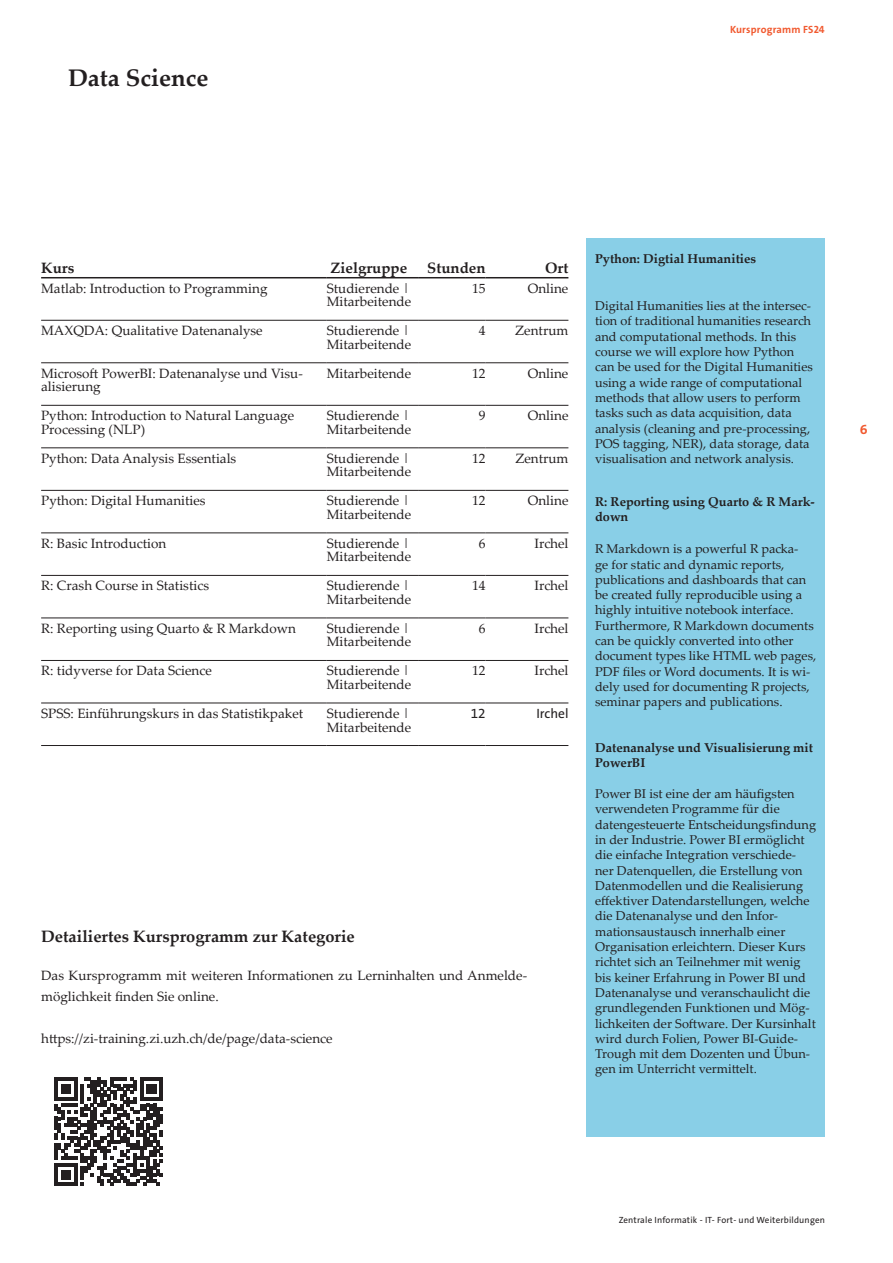
<style>
.page{position:relative;width:893px;height:1263px;background:#fff}
.page>*{position:absolute;margin:0;border:0;box-sizing:border-box;transform-origin:0 0}
.t1{font:700 24px "Palatino Linotype";color:#231f20}
.t2{font:700 16.5px "Palatino Linotype";color:#231f20}
.t3{font:700 15px "Palatino Linotype";color:#231f20}
.t4{font:13.5px/13.5px "Palatino Linotype";color:#231f20}
.t5{font:13.5px "The Sans LP5 Plain";color:#231f20}
.t6{font:13.5px "The Sans LP7 Bld";color:#f1592f}
.t7{font:12.75px/15.3px "Palatino Linotype";color:#231f20}
.t8{font:700 12.75px/15.3px "Palatino Linotype";color:#231f20}
.t9{font:10.5px "The Sans LP7 Bld";letter-spacing:.02em;color:#f1592f}
.t10{font:9px "The Sans LP5 Plain";letter-spacing:.02em;color:#231f20}
</style>
<div class="page">
<div style="left:587px;top:238px;width:238px;height:899px;background:#89cfe7"></div>
<hr style="left:327px;top:277px;width:92px;height:1px;background:#231f20">
<hr style="left:41px;top:362px;width:286px;height:1px;background:#231f20">
<hr style="left:41px;top:405px;width:286px;height:1px;background:#231f20">
<hr style="left:41px;top:448px;width:286px;height:1px;background:#231f20">
<hr style="left:41px;top:490px;width:286px;height:1px;background:#231f20">
<hr style="left:41px;top:533px;width:286px;height:1px;background:#231f20">
<hr style="left:41px;top:575px;width:286px;height:1px;background:#231f20">
<hr style="left:41px;top:618px;width:286px;height:1px;background:#231f20">
<hr style="left:41px;top:660px;width:286px;height:1px;background:#231f20">
<hr style="left:41px;top:703px;width:286px;height:1px;background:#231f20">
<hr style="left:41px;top:745px;width:286px;height:1px;background:#231f20">
<hr style="left:419px;top:277px;width:66px;height:1px;background:#231f20">
<hr style="left:485px;top:277px;width:83px;height:1px;background:#231f20">
<hr style="left:327px;top:320px;width:92px;height:1px;background:#231f20">
<hr style="left:419px;top:320px;width:66px;height:1px;background:#231f20">
<hr style="left:485px;top:320px;width:83px;height:1px;background:#231f20">
<hr style="left:327px;top:362px;width:92px;height:1px;background:#231f20">
<hr style="left:327px;top:405px;width:92px;height:1px;background:#231f20">
<hr style="left:327px;top:448px;width:92px;height:1px;background:#231f20">
<hr style="left:327px;top:490px;width:92px;height:1px;background:#231f20">
<hr style="left:327px;top:533px;width:92px;height:1px;background:#231f20">
<hr style="left:327px;top:575px;width:92px;height:1px;background:#231f20">
<hr style="left:327px;top:618px;width:92px;height:1px;background:#231f20">
<hr style="left:327px;top:660px;width:92px;height:1px;background:#231f20">
<hr style="left:327px;top:703px;width:92px;height:1px;background:#231f20">
<hr style="left:327px;top:745px;width:92px;height:1px;background:#231f20">
<hr style="left:419px;top:362px;width:66px;height:1px;background:#231f20">
<hr style="left:419px;top:405px;width:66px;height:1px;background:#231f20">
<hr style="left:419px;top:448px;width:66px;height:1px;background:#231f20">
<hr style="left:419px;top:490px;width:66px;height:1px;background:#231f20">
<hr style="left:419px;top:533px;width:66px;height:1px;background:#231f20">
<hr style="left:419px;top:575px;width:66px;height:1px;background:#231f20">
<hr style="left:419px;top:618px;width:66px;height:1px;background:#231f20">
<hr style="left:419px;top:660px;width:66px;height:1px;background:#231f20">
<hr style="left:419px;top:703px;width:66px;height:1px;background:#231f20">
<hr style="left:419px;top:745px;width:66px;height:1px;background:#231f20">
<hr style="left:485px;top:362px;width:83px;height:1px;background:#231f20">
<hr style="left:485px;top:405px;width:83px;height:1px;background:#231f20">
<hr style="left:485px;top:448px;width:83px;height:1px;background:#231f20">
<hr style="left:485px;top:490px;width:83px;height:1px;background:#231f20">
<hr style="left:485px;top:533px;width:83px;height:1px;background:#231f20">
<hr style="left:485px;top:575px;width:83px;height:1px;background:#231f20">
<hr style="left:485px;top:618px;width:83px;height:1px;background:#231f20">
<hr style="left:485px;top:660px;width:83px;height:1px;background:#231f20">
<hr style="left:485px;top:703px;width:83px;height:1px;background:#231f20">
<hr style="left:485px;top:745px;width:83px;height:1px;background:#231f20">
<hr style="left:41px;top:320px;width:286px;height:1px;background:#231f20">
<hr style="left:41px;top:277px;width:286px;height:1px;background:#231f20">
<svg style="left:54px;top:1077px;width:109px;height:109px"></svg>
<h1 class="t1" style="left:68px;top:60px;width:142px">Data Science</h1>
<p class="t9" style="left:730px;top:23px;width:96px">Kursprogramm FS24</p>
<p class="t3" style="left:41px;top:257px;width:35px">Kurs</p>
<p class="t3" style="left:330px;top:257px;width:78px">Zielgruppe</p>
<p class="t3" style="left:427px;top:257px;width:60px">Stunden</p>
<p class="t3" style="left:545px;top:257px;width:25px">Ort</p>
<p class="t4" style="left:41px;top:281px;width:228px">Matlab: Introduction to Programming</p>
<p class="t4" style="left:327px;top:281px;width:86px">Studierende |<br>Mitarbeitende</p>
<p class="t4" style="left:472px;top:281px;width:15px">15</p>
<p class="t4" style="left:528px;top:281px;width:42px">Online</p>
<p class="t4" style="left:41px;top:323px;width:223px">MAXQDA: Qualitative Datenanalyse</p>
<p class="t4" style="left:327px;top:323px;width:86px">Studierende |<br>Mitarbeitende</p>
<p class="t4" style="left:479px;top:323px;width:8px">4</p>
<p class="t4" style="left:515px;top:323px;width:55px">Zentrum</p>
<p class="t4" style="left:41px;top:366px;width:263px">Microsoft PowerBI: Datenanalyse und Visu&shy;alisierung</p>
<p class="t4" style="left:327px;top:366px;width:86px">Mitarbeitende</p>
<p class="t4" style="left:472px;top:366px;width:15px">12</p>
<p class="t4" style="left:528px;top:366px;width:42px">Online</p>
<p class="t4" style="left:41px;top:408px;width:254px">Python: Introduction to Natural Language<br>Processing (NLP)</p>
<p class="t4" style="left:327px;top:408px;width:86px">Studierende |<br>Mitarbeitende</p>
<p class="t4" style="left:479px;top:408px;width:8px">9</p>
<p class="t4" style="left:528px;top:408px;width:42px">Online</p>
<p class="t4" style="left:41px;top:451px;width:197px">Python: Data Analysis Essentials</p>
<p class="t4" style="left:327px;top:451px;width:86px">Studierende |<br>Mitarbeitende</p>
<p class="t4" style="left:472px;top:451px;width:15px">12</p>
<p class="t4" style="left:515px;top:451px;width:55px">Zentrum</p>
<p class="t4" style="left:41px;top:493px;width:166px">Python: Digital Humanities</p>
<p class="t4" style="left:327px;top:493px;width:86px">Studierende |<br>Mitarbeitende</p>
<p class="t4" style="left:472px;top:493px;width:15px">12</p>
<p class="t4" style="left:528px;top:493px;width:42px">Online</p>
<p class="t4" style="left:41px;top:536px;width:127px">R: Basic Introduction</p>
<p class="t4" style="left:327px;top:536px;width:86px">Studierende |<br>Mitarbeitende</p>
<p class="t4" style="left:479px;top:536px;width:8px">6</p>
<p class="t4" style="left:535px;top:536px;width:35px">Irchel</p>
<p class="t4" style="left:41px;top:578px;width:169px">R: Crash Course in Statistics</p>
<p class="t4" style="left:327px;top:578px;width:86px">Studierende |<br>Mitarbeitende</p>
<p class="t4" style="left:472px;top:578px;width:15px">14</p>
<p class="t4" style="left:535px;top:578px;width:35px">Irchel</p>
<p class="t4" style="left:41px;top:621px;width:256px">R: Reporting using Quarto &amp; R Markdown</p>
<p class="t4" style="left:327px;top:621px;width:86px">Studierende |<br>Mitarbeitende</p>
<p class="t4" style="left:479px;top:621px;width:8px">6</p>
<p class="t4" style="left:535px;top:621px;width:35px">Irchel</p>
<p class="t4" style="left:41px;top:664px;width:172px">R: tidyverse for Data Science</p>
<p class="t4" style="left:327px;top:664px;width:86px">Studierende |<br>Mitarbeitende</p>
<p class="t4" style="left:472px;top:664px;width:15px">12</p>
<p class="t4" style="left:535px;top:664px;width:35px">Irchel</p>
<p class="t4" style="left:41px;top:706px;width:263px">SPSS: Einführungskurs in das Statistikpaket</p>
<p class="t4" style="left:327px;top:706px;width:86px">Studierende |<br>Mitarbeitende</p>
<p class="t5" style="left:471px;top:705px;width:16px">12</p>
<p class="t5" style="left:536px;top:705px;width:34px">Irchel</p>
<p class="t2" style="left:41px;top:924px;width:315px">Detailiertes Kursprogramm zur Kategorie</p>
<p class="t4" style="left:41px;top:965px;width:488px;line-height:21px">Das Kursprogramm mit weiteren Informationen zu Lerninhalten und Anmelde&shy;möglichkeit finden Sie online.</p>
<p class="t4" style="left:41px;top:1031px;width:293px">https://zi-training.zi.uzh.ch/de/page/data-science</p>
<p class="t8" style="left:595px;top:250px;width:163px">Python: Digtial Humanities</p>
<p class="t7" style="left:595px;top:298px;width:219px">Digital Humanities lies at the intersec&shy;tion of traditional humanities research and computational methods. In this course we will explore how Python can be used for the Digital Humanities using a wide range of computational methods that allow users to perform tasks such as data acquisition, data analysis (cleaning and pre-processing, POS tagging, NER), data storage, data visualisation and network analysis.</p>
<p class="t8" style="left:595px;top:493px;width:221px">R: Reporting using Quarto &amp; R Mark&shy;down</p>
<p class="t7" style="left:595px;top:541px;width:223px">R Markdown is a powerful R packa-<br>ge for static and dynamic reports, publications and dashboards that can be created fully reproducible using a highly intuitive notebook interface.<br>Furthermore, R Markdown documents can be quickly converted into other document types like HTML web pages, PDF files or Word documents. It is wi&shy;dely used for documenting R projects, seminar papers and publications.</p>
<p class="t8" style="left:595px;top:740px;width:219px">Datenanalyse und Visualisierung mit<br>PowerBI</p>
<p class="t7" style="left:595px;top:785px;width:222px">Power BI ist eine der am häufigsten verwendeten Programme für die datengesteuerte Entscheidungsfindung in der Industrie. Power BI ermöglicht die einfache Integration verschiede&shy;ner Datenquellen, die Erstellung von Datenmodellen und die Realisierung effektiver Datendarstellungen, welche die Datenanalyse und den Infor&shy;mationsaustausch innerhalb einer Organisation erleichtern. Dieser Kurs richtet sich an Teilnehmer mit wenig bis keiner Erfahrung in Power BI und Datenanalyse und veranschaulicht die grundlegenden Funktionen und Mög&shy;lichkeiten der Software. Der Kursinhalt wird durch Folien, Power BI-Guide-Trough mit dem Dozenten und Übun&shy;gen im Unterricht vermittelt.</p>
<p class="t6" style="left:860px;top:421px;width:9px">6</p>
<p class="t10" style="left:619px;top:1214px;width:208px">Zentrale Informatik - IT- Fort- und Weiterbildungen</p>
</div>
